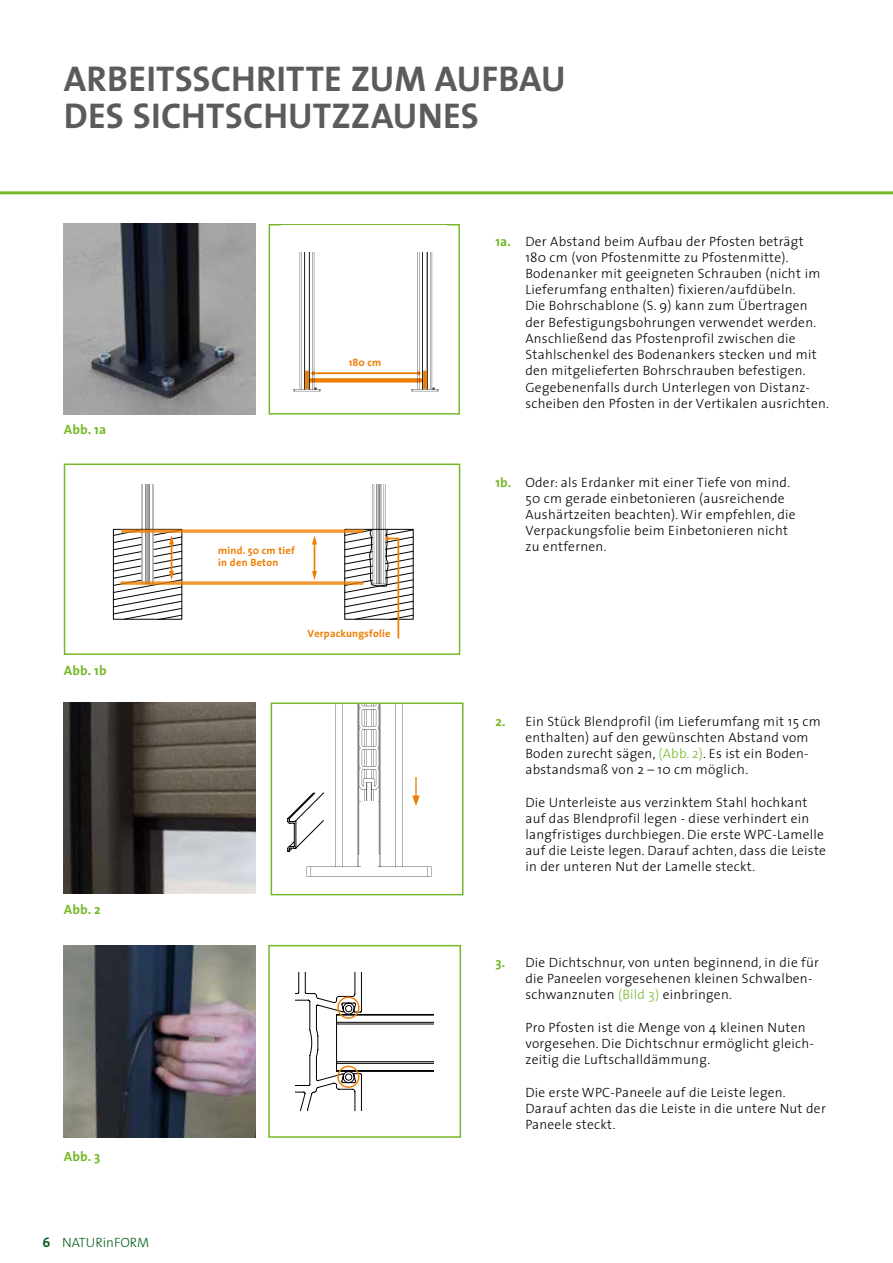
<style>
.page{position:relative;width:893px;height:1263px;background:#fff}
.page>*{position:absolute;margin:0;border:0;box-sizing:border-box;transform-origin:0 0}
.t1{font:700 36px/37.5px "The Sans";color:#5d5b5a}
.t2{font:300 13.5px/16.2px "The Sans";letter-spacing:.02em;color:#000}
.t3{font:700 13.5px "The Sans";letter-spacing:.02em;color:#76b82a}
.t4{font:300 13.5px "The Sans";color:#08611f}
.t5{font:700 10.5px/12.6px "The Sans";letter-spacing:.02em;color:#ef7d00}
.s1{font-weight:700}
.s2{font-weight:700;color:#76b82a}
.s3{color:#76b82a}
</style>
<div class="page">
<img style="left:64px;top:223px;width:191px;height:192px">
<img style="left:64px;top:702px;width:191px;height:192px">
<img style="left:64px;top:946px;width:191px;height:191px">
<hr style="left:0;top:191px;width:893px;height:3px;background:#76b82a">
<hr style="left:309px;top:379px;width:114px;height:3px;background:#ef7d00">
<hr style="left:313px;top:372px;width:105px;height:2px;background:#ef7d00">
<svg style="left:294px;top:252px;width:27px;height:140px"></svg>
<svg style="left:411px;top:252px;width:28px;height:140px"></svg>
<div style="left:269px;top:224px;width:191px;height:191px;border:2px solid #76b82a"></div>
<hr style="left:314px;top:543px;width:1px;height:30px;background:#ef7d00">
<svg style="left:312px;top:535px;width:5px;height:9px"></svg>
<svg style="left:312px;top:571px;width:5px;height:9px"></svg>
<svg style="left:112px;top:484px;width:71px;height:136px"></svg>
<svg style="left:121px;top:581px;width:223px;height:4px"></svg>
<svg style="left:121px;top:529px;width:223px;height:4px"></svg>
<svg style="left:344px;top:484px;width:70px;height:155px"></svg>
<div style="left:64px;top:463px;width:396px;height:192px;border:2px solid #76b82a"></div>
<svg style="left:295px;top:972px;width:139px;height:138px"></svg>
<div style="left:337px;top:996px;width:23px;height:23px;border:1px solid #ef7d00;border-radius:50%"></div>
<div style="left:337px;top:1066px;width:23px;height:22px;border:1px solid #ef7d00;border-radius:50%"></div>
<div style="left:268px;top:945px;width:193px;height:193px;border:2px solid #76b82a"></div>
<div style="left:281px;top:226px;width:165px;height:26px;background:#fff"></div>
<div style="left:271px;top:702px;width:192px;height:193px;border:2px solid #76b82a"></div>
<svg style="left:287px;top:703px;width:144px;height:174px"></svg>
<h1 class="t1" style="left:64px;top:59px;width:503px">ARBEITSSCHRITTE ZUM AUFBAU<br>DES SICHTSCHUTZZAUNES</h1>
<p class="t3" style="left:64px;top:418px;width:44px">Abb. 1a</p>
<p class="t3" style="left:64px;top:659px;width:44px">Abb. 1b</p>
<p class="t3" style="left:64px;top:898px;width:38px">Abb. 2</p>
<p class="t5" style="left:349px;top:356px;width:34px">180 cm</p>
<p class="t5" style="left:218px;top:543px;width:78px">mind. 50 cm tief in den Beton</p>
<p class="t5" style="left:308px;top:627px;width:84px">Verpackungsfolie</p>
<p class="t3" style="left:64px;top:1145px;width:38px">Abb. 3</p>
<p class="t4" style="left:43px;top:1231px;width:108px"><span class="s1">6</span> NATURinFORM</p>
<p class="t2" style="left:525px;top:233px;width:305px;text-indent:-30px"><span class="s2">1a.</span> Der Abstand beim Aufbau der Pfosten beträgt<br>180 cm (von Pfostenmitte zu Pfostenmitte).<br>Bodenanker mit geeigneten Schrauben (nicht im Lieferumfang enthalten) fixieren/aufdübeln.<br>Die Bohrschablone (S. 9) kann zum Übertragen der Befestigungsbohrungen verwendet werden.<br>Anschließend das Pfostenprofil zwischen die Stahlschenkel des Bodenankers stecken und mit den mitgelieferten Bohrschrauben befestigen.<br>Gegebenenfalls durch Unterlegen von Distanz&shy;scheiben den Pfosten in der Vertikalen ausrichten.</p>
<p class="t2" style="left:525px;top:473px;width:272px;text-indent:-30px"><span class="s2">1b.</span> Oder: als Erdanker mit einer Tiefe von mind.<br>50 cm gerade einbetonieren (ausreichende Aushärtzeiten beachten). Wir empfehlen, die Verpackungsfolie beim Einbetonieren nicht zu entfernen.</p>
<p class="t2" style="left:525px;top:712px;width:297px;text-indent:-30px"><span class="s2">2.</span> Ein Stück Blendprofil (im Lieferumfang mit 15 cm enthalten) auf den gewünschten Abstand vom Boden zurecht sägen, <span class="s3">(Abb. 2)</span>. Es ist ein Boden&shy;abstandsmaß von 2 – 10 cm möglich.</p>
<p class="t2" style="left:525px;top:793px;width:302px">Die Unterleiste aus verzinktem Stahl hochkant auf das Blendprofil legen - diese verhindert ein langfristiges durchbiegen. Die erste WPC-Lamelle auf die Leiste legen. Darauf achten, dass die Leiste in der unteren Nut der Lamelle steckt.</p>
<p class="t2" style="left:525px;top:954px;width:295px;text-indent:-30px"><span class="s2">3.</span> Die Dichtschnur, von unten beginnend, in die für die Paneelen vorgesehenen kleinen Schwalben&shy;schwanznuten <span class="s3">(Bild 3)</span> einbringen.</p>
<p class="t2" style="left:525px;top:1018px;width:290px">Pro Pfosten ist die Menge von 4 kleinen Nuten vorgesehen. Die Dichtschnur ermöglicht gleich&shy;zeitig die Luftschalldämmung.</p>
<p class="t2" style="left:525px;top:1083px;width:302px">Die erste WPC-Paneele auf die Leiste legen.<br>Darauf achten das die Leiste in die untere Nut der<br>Paneele steckt.</p>
</div>
